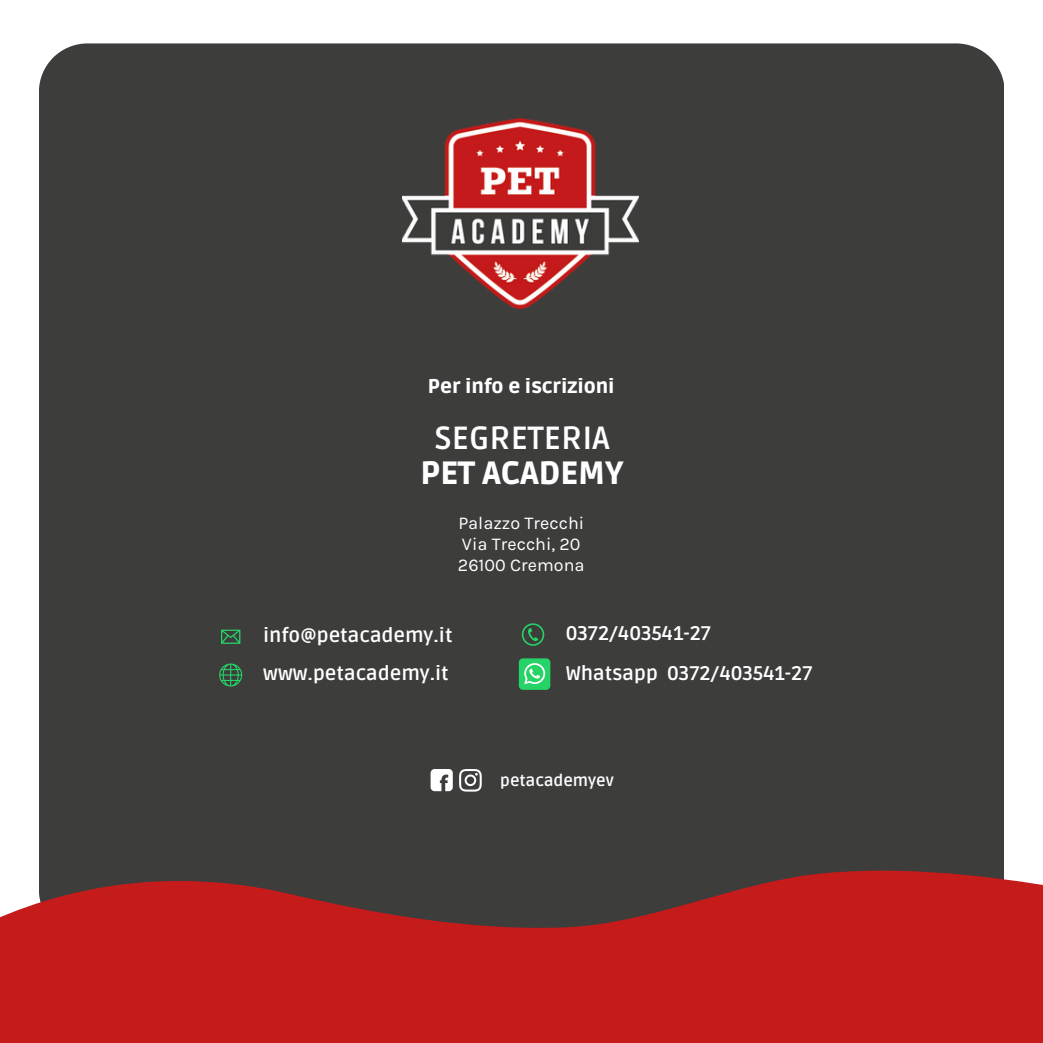
<style>
.page{position:relative;width:1043px;height:1043px;background:#fff}
.page>*{position:absolute;margin:0;border:0;box-sizing:border-box;transform-origin:0 0}
.t1{font:700 32.02px "Ruda";color:#fff}
.t2{font:900 32.02px "Ruda";color:#fff}
.t3{font:700 19.6px/40.1px "Ruda";color:#fff}
.t4{font:900 19.6px "Ruda";color:#fff}
.t5{font:18.03px/21px "Karla";color:#fff}
.t6{font:700 16.1px "Ruda";color:#fff}
</style>
<div class="page">
<div style="left:39px;top:43px;width:964px;height:827px;background:#3d3d3c"></div>
<svg style="left:0;top:870px;width:1042px;height:172px;background:#b22222"></svg>
<img style="left:402px;top:115px;width:236px;height:196px">
<svg style="left:430px;top:768px;width:22px;height:23px"></svg>
<svg style="left:459px;top:768px;width:22px;height:23px"></svg>
<svg style="left:521px;top:623px;width:23px;height:22px"></svg>
<svg style="left:221px;top:629px;width:19px;height:14px"></svg>
<svg style="left:219px;top:663px;width:23px;height:23px"></svg>
<div style="left:518px;top:658px;width:32px;height:31px;background:#25d366;border-radius:4px"></div>
<svg style="left:524px;top:663px;width:21px;height:21px"></svg>
<p class="t4" style="left:428px;top:374px;width:188px">Per info e iscrizioni</p>
<h1 class="t1" style="left:434px;top:420px;width:177px">SEGRETERIA</h1>
<h1 class="t2" style="left:420px;top:454px;width:204px">PET ACADEMY</h1>
<p class="t5" style="left:458px;top:512px;width:128px">Palazzo Trecchi<br>Via Trecchi, 20<br>26100 Cremona</p>
<p class="t3" style="left:263px;top:616px;width:191px;line-height:38px">info@petacademy.it www.petacademy.it</p>
<p class="t3" style="left:565px;top:613px;width:248px">0372/403541-27<br>Whatsapp 0372/403541-27</p>
<p class="t6" style="left:500px;top:770px;width:115px">petacademyev</p>
</div>
